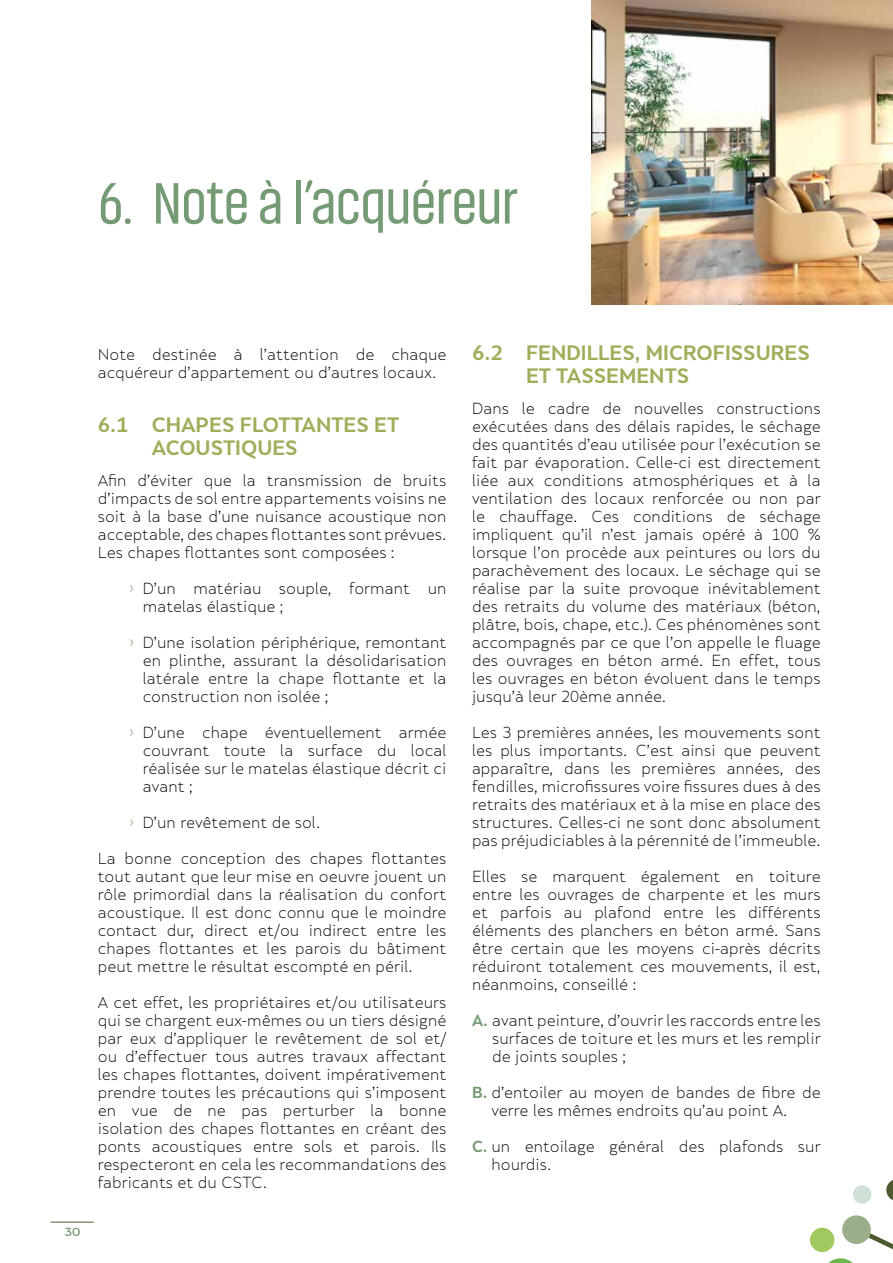
<style>
.page{position:relative;width:893px;height:1263px;background:#fff}
.page>*{position:absolute;margin:0;border:0;box-sizing:border-box;transform-origin:0 0}
.t1{font:60px "Akhand";letter-spacing:-.03em;color:#749b73}
.t2{font:700 19.5px/22.5px "Skola Sans";color:#a0ae5b}
.t3{font:300 15px/18px "Skola Sans";color:#000;text-align:justify}
.t4{font:700 12px "Neutraface 2 Display";color:#749b73;scale:1.05 1}
.s1{color:#749b73}
.s2{font-weight:700;color:#749b73}
</style>
<div class="page">
<hr style="left:51px;top:1222px;width:43px;height:1px;background:#4d5a30">
<img style="left:591px;top:0;width:302px;height:304px">
<div style="left:810px;top:1228px;width:24px;height:24px;background:#a2c960;border-radius:50%"></div>
<svg style="left:822px;top:1180px;width:71px;height:83px"></svg>
<div style="left:853px;top:1185px;width:18px;height:19px;background:#cfe0d7;border-radius:50%"></div>
<h1 class="t1" style="left:98px;top:172px;width:421px">6. Note à l’acquéreur</h1>
<p class="t4" style="left:65px;top:1225px;width:16px">30</p>
<p class="t3" style="left:98px;top:345px;width:350px">Note destinée à l’attention de chaque acquéreur d’appartement ou d’autres locaux.</p>
<h2 class="t2" style="left:152px;top:413px;width:249px;text-indent:-54px">6.1 CHAPES FLOTTANTES ET<br>ACOUSTIQUES</h2>
<p class="t3" style="left:98px;top:471px;width:350px">Afin d’éviter que la transmission de bruits d’impacts de sol entre appartements voisins ne soit à la base d’une nuisance acoustique non acceptable, des chapes flottantes sont prévues.<br>Les chapes flottantes sont composées :</p>
<p class="t3" style="left:143px;top:579px;width:305px;text-indent:-14px"><span class="s1">›</span> D’un matériau souple, formant un matelas élastique ;</p>
<p class="t3" style="left:143px;top:633px;width:305px;text-indent:-14px"><span class="s1">›</span> D’une isolation périphérique, remontant en plinthe, assurant la désolidarisation latérale entre la chape flottante et la construction non isolée ;</p>
<p class="t3" style="left:143px;top:723px;width:305px;text-indent:-14px"><span class="s1">›</span> D’une chape éventuellement armée couvrant toute la surface du local réalisée sur le matelas élastique décrit ci avant ;</p>
<p class="t3" style="left:129px;top:813px;width:193px"><span class="s1">›</span> D’un revêtement de sol.</p>
<p class="t3" style="left:98px;top:849px;width:350px">La bonne conception des chapes flottantes tout autant que leur mise en oeuvre jouent un rôle primordial dans la réalisation du confort acoustique. Il est donc connu que le moindre contact dur, direct et/ou indirect entre les chapes flottantes et les parois du bâtiment peut mettre le résultat escompté en péril.</p>
<p class="t3" style="left:98px;top:993px;width:350px">A cet effet, les propriétaires et/ou utilisateurs qui se chargent eux-mêmes ou un tiers désigné par eux d’appliquer le revêtement de sol et/ ou d’effectuer tous autres travaux affectant les chapes flottantes, doivent impérativement prendre toutes les précautions qui s’imposent en vue de ne pas perturber la bonne isolation des chapes flottantes en créant des ponts acoustiques entre sols et parois. Ils respecteront en cela les recommandations des fabricants et du CSTC.</p>
<h2 class="t2" style="left:526px;top:341px;width:286px;text-indent:-54px">6.2 FENDILLES, MICROFISSURES<br>ET TASSEMENTS</h2>
<p class="t3" style="left:472px;top:399px;width:350px">Dans le cadre de nouvelles constructions exécutées dans des délais rapides, le séchage des quantités d’eau utilisée pour l’exécution se fait par évaporation. Celle-ci est directement liée aux conditions atmosphériques et à la ventilation des locaux renforcée ou non par le chauffage. Ces conditions de séchage impliquent qu’il n’est jamais opéré à 100 % lorsque l’on procède aux peintures ou lors du parachèvement des locaux. Le séchage qui se réalise par la suite provoque inévitablement des retraits du volume des matériaux (béton, plâtre, bois, chape, etc.). Ces phénomènes sont accompagnés par ce que l’on appelle le fluage des ouvrages en béton armé. En effet, tous les ouvrages en béton évoluent dans le temps jusqu’à leur 20ème année.</p>
<p class="t3" style="left:472px;top:723px;width:350px">Les 3 premières années, les mouvements sont les plus importants. C’est ainsi que peuvent apparaître, dans les premières années, des fendilles, microfissures voire fissures dues à des retraits des matériaux et à la mise en place des structures. Celles-ci ne sont donc absolument pas préjudiciables à la pérennité de l’immeuble.</p>
<p class="t3" style="left:472px;top:867px;width:350px">Elles se marquent également en toiture entre les ouvrages de charpente et les murs et parfois au plafond entre les différents éléments des planchers en béton armé. Sans être certain que les moyens ci-après décrits réduiront totalement ces mouvements, il est, néanmoins, conseillé :</p>
<p class="t3" style="left:492px;top:1011px;width:330px;text-indent:-20px"><span class="s2">A.</span> avant peinture, d’ouvrir les raccords entre les surfaces de toiture et les murs et les remplir de joints souples ;</p>
<p class="t3" style="left:491px;top:1083px;width:331px;text-indent:-19px"><span class="s2">B.</span> d’entoiler au moyen de bandes de fibre de verre les mêmes endroits qu’au point A.</p>
<p class="t3" style="left:491px;top:1137px;width:331px;text-indent:-19px"><span class="s2">C.</span> un entoilage général des plafonds sur hourdis.</p>
</div>
